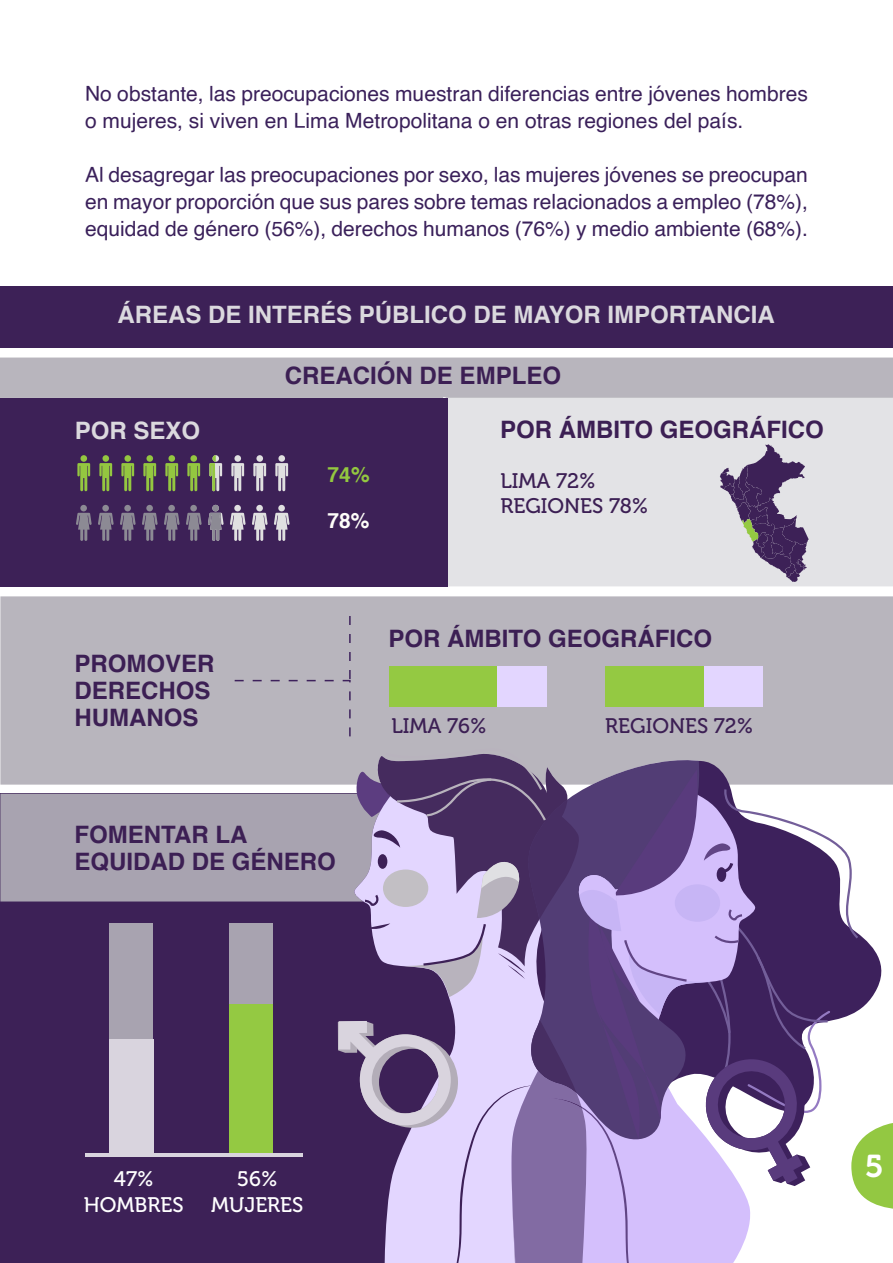
<style>
.page{position:relative;width:893px;height:1263px;background:#fff}
.page>*{position:absolute;margin:0;border:0;box-sizing:border-box;transform-origin:0 0}
.t1{font:31.5px "Museo 700";color:#fff}
.t2{font:700 24px "Helvetica";color:#3c1f54}
.t3{font:700 24px "Helvetica";color:#dbd9de}
.t4{font:21px/27px "Helvetica";color:#3a205a}
.t5{font:21px "Museo 500";color:#3c1f54}
.t6{font:21px "Museo 500";color:#fff}
.t7{font:700 21px "Helvetica";color:#93c840}
.t8{font:700 21px "Helvetica";color:#fffefa}
</style>
<div class="page">
<div style="left:448px;top:398px;width:445px;height:188px;background:#e3e3e6"></div>
<div style="left:0;top:357px;width:893px;height:41px;background:#b8b5bd"></div>
<div style="left:0;top:286px;width:893px;height:62px;background:#3d2157"></div>
<div style="left:0;top:398px;width:448px;height:188px;background:#3d2157"></div>
<div style="left:80px;top:455px;width:7px;height:7px;background:#94c740;border-radius:50%"></div>
<svg style="left:77px;top:463px;width:13px;height:28px"></svg>
<div style="left:102px;top:455px;width:7px;height:7px;background:#94c740;border-radius:50%"></div>
<svg style="left:99px;top:463px;width:13px;height:28px"></svg>
<div style="left:124px;top:455px;width:7px;height:7px;background:#94c740;border-radius:50%"></div>
<svg style="left:121px;top:463px;width:13px;height:28px"></svg>
<div style="left:146px;top:455px;width:7px;height:7px;background:#94c740;border-radius:50%"></div>
<svg style="left:143px;top:463px;width:13px;height:28px"></svg>
<div style="left:168px;top:455px;width:7px;height:7px;background:#94c740;border-radius:50%"></div>
<svg style="left:165px;top:463px;width:13px;height:28px"></svg>
<div style="left:190px;top:455px;width:7px;height:7px;background:#94c740;border-radius:50%"></div>
<svg style="left:187px;top:463px;width:13px;height:28px"></svg>
<svg style="left:209px;top:455px;width:13px;height:36px"></svg>
<div style="left:234px;top:455px;width:7px;height:7px;background:#e0e0e0;border-radius:50%"></div>
<svg style="left:231px;top:463px;width:13px;height:28px"></svg>
<div style="left:256px;top:455px;width:7px;height:7px;background:#e0e0e0;border-radius:50%"></div>
<svg style="left:253px;top:463px;width:13px;height:28px"></svg>
<div style="left:278px;top:455px;width:7px;height:7px;background:#e0e0e0;border-radius:50%"></div>
<svg style="left:275px;top:463px;width:13px;height:28px"></svg>
<div style="left:80px;top:505px;width:7px;height:6px;background:#8c8a94;border-radius:50%"></div>
<svg style="left:76px;top:513px;width:16px;height:28px"></svg>
<div style="left:102px;top:505px;width:7px;height:6px;background:#8c8a94;border-radius:50%"></div>
<svg style="left:98px;top:513px;width:16px;height:28px"></svg>
<div style="left:124px;top:505px;width:7px;height:6px;background:#8c8a94;border-radius:50%"></div>
<svg style="left:120px;top:513px;width:16px;height:28px"></svg>
<div style="left:146px;top:505px;width:7px;height:6px;background:#8c8a94;border-radius:50%"></div>
<svg style="left:142px;top:513px;width:16px;height:28px"></svg>
<div style="left:168px;top:505px;width:7px;height:6px;background:#8c8a94;border-radius:50%"></div>
<svg style="left:164px;top:513px;width:16px;height:28px"></svg>
<div style="left:190px;top:505px;width:7px;height:6px;background:#8c8a94;border-radius:50%"></div>
<svg style="left:186px;top:513px;width:16px;height:28px"></svg>
<div style="left:234px;top:505px;width:7px;height:6px;background:#e0e0e0;border-radius:50%"></div>
<svg style="left:230px;top:513px;width:16px;height:28px"></svg>
<div style="left:256px;top:505px;width:7px;height:6px;background:#e0e0e0;border-radius:50%"></div>
<svg style="left:252px;top:513px;width:16px;height:28px"></svg>
<div style="left:278px;top:505px;width:7px;height:6px;background:#e0e0e0;border-radius:50%"></div>
<svg style="left:274px;top:513px;width:16px;height:28px"></svg>
<div style="left:212px;top:505px;width:7px;height:6px;background:#8c8a94;border-radius:50%"></div>
<svg style="left:208px;top:513px;width:16px;height:28px"></svg>
<div style="left:0;top:596px;width:893px;height:152px;background:#b8b5bd"></div>
<div style="left:389px;top:666px;width:158px;height:40px;background:#e3d6ff"></div>
<div style="left:389px;top:666px;width:108px;height:40px;background:#94c942"></div>
<div style="left:605px;top:666px;width:158px;height:40px;background:#e3d6ff"></div>
<div style="left:605px;top:666px;width:99px;height:40px;background:#94c942"></div>
<svg style="left:720px;top:444px;width:89px;height:138px;background:#978ba3"></svg>
<svg style="left:349px;top:616px;width:2px;height:9px"></svg>
<svg style="left:349px;top:634px;width:2px;height:9px"></svg>
<svg style="left:349px;top:652px;width:2px;height:9px"></svg>
<div style="left:235px;top:670px;width:116px;height:66px;background:#b8b5bd"></div>
<svg style="left:0;top:748px;width:893px;height:515px;background:#88779d"></svg>
<p class="t4" style="left:85px;top:81px;width:724px">No obstante, las preocupaciones muestran diferencias entre jóvenes hombres o mujeres, si viven en Lima Metropolitana o en otras regiones del país.</p>
<p class="t4" style="left:85px;top:162px;width:724px;text-align:justify">Al desagregar las preocupaciones por sexo, las mujeres jóvenes se preocupan en mayor proporción que sus pares sobre temas relacionados a empleo (78%), equidad de género (56%), derechos humanos (76%) y medio ambiente (68%).</p>
<p class="t3" style="left:117px;top:295px;width:659px">ÁREAS DE INTERÉS PÚBLICO DE MAYOR IMPORTANCIA</p>
<p class="t2" style="left:285px;top:356px;width:278px">CREACIÓN DE EMPLEO</p>
<p class="t3" style="left:75px;top:411px;width:127px">POR SEXO</p>
<p class="t2" style="left:500px;top:410px;width:325px">POR ÁMBITO GEOGRÁFICO</p>
<p class="t7" style="left:328px;top:458px;width:44px">74%</p>
<p class="t8" style="left:327px;top:504px;width:44px">78%</p>
<p class="t5" style="left:500px;top:469px;width:97px">LIMA 72%</p>
<p class="t5" style="left:500px;top:494px;width:149px">REGIONES 78%</p>
<p class="t2" style="left:74px;top:644px;width:142px">PROMOVER</p>
<p class="t2" style="left:74px;top:671px;width:138px">DERECHOS</p>
<p class="t2" style="left:74px;top:698px;width:125px">HUMANOS</p>
<p class="t2" style="left:74px;top:816px;width:174px">FOMENTAR LA</p>
<p class="t2" style="left:74px;top:843px;width:263px">EQUIDAD DE GÉNERO</p>
<p class="t2" style="left:389px;top:619px;width:325px">POR ÁMBITO GEOGRÁFICO</p>
<p class="t5" style="left:391px;top:715px;width:97px">LIMA 76%</p>
<p class="t5" style="left:605px;top:715px;width:149px">REGIONES 72%</p>
<p class="t6" style="left:114px;top:1167px;width:41px">47%</p>
<p class="t6" style="left:84px;top:1193px;width:101px">HOMBRES</p>
<p class="t6" style="left:237px;top:1167px;width:42px">56%</p>
<p class="t6" style="left:211px;top:1193px;width:94px">MUJERES</p>
<h1 class="t1" style="left:865px;top:1149px;width:20px">5</h1>
</div>
